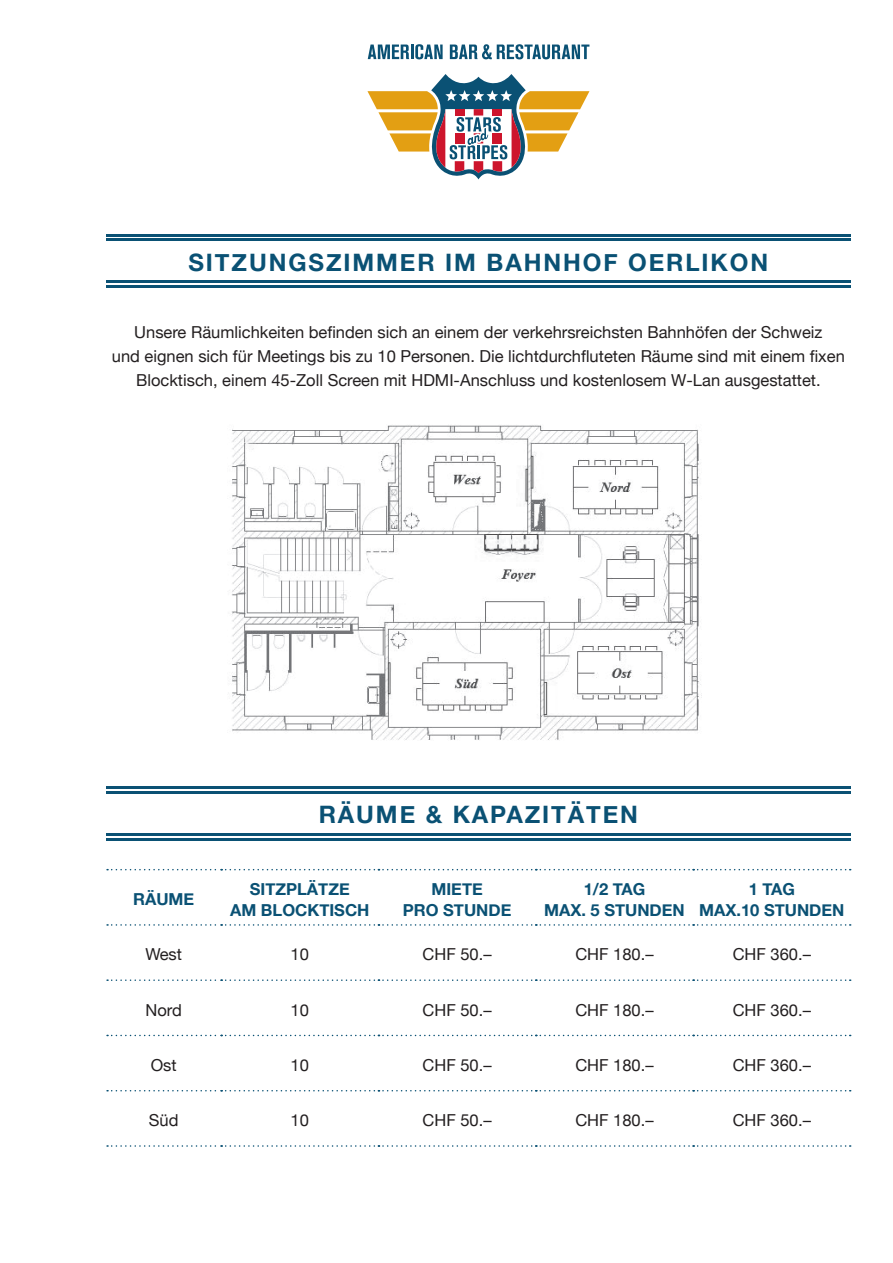
<style>
.page{position:relative;width:893px;height:1263px;background:#fff}
.page>*{position:absolute;margin:0;border:0;box-sizing:border-box;transform-origin:0 0}
.t1{font:700 24px "Helvetica Neue";letter-spacing:.08em;color:#0a5174}
.t2{font:16.5px/24px "Helvetica Neue";color:#231f20;text-align:center}
.t3{font:700 16.5px/21px "Helvetica Neue";color:#0a5174;text-align:center}
</style>
<div class="page">
<svg style="left:107px;top:869px;width:744px;height:1px"></svg>
<svg style="left:107px;top:924px;width:744px;height:2px"></svg>
<svg style="left:107px;top:979px;width:744px;height:2px"></svg>
<svg style="left:107px;top:1035px;width:744px;height:1px"></svg>
<svg style="left:107px;top:1090px;width:744px;height:1px"></svg>
<svg style="left:107px;top:1145px;width:744px;height:2px"></svg>
<hr style="left:106px;top:234px;width:744px;height:2px;background:#0a5174">
<hr style="left:106px;top:239px;width:744px;height:2px;background:#0a5174">
<hr style="left:106px;top:787px;width:744px;height:2px;background:#0a5174">
<hr style="left:106px;top:791px;width:744px;height:3px;background:#0a5174">
<hr style="left:106px;top:281px;width:744px;height:2px;background:#0a5174">
<hr style="left:106px;top:285px;width:744px;height:3px;background:#0a5174">
<hr style="left:106px;top:833px;width:744px;height:3px;background:#0a5174">
<hr style="left:106px;top:838px;width:744px;height:2px;background:#0a5174">
<img style="left:231px;top:425px;width:471px;height:315px">
<svg style="left:368px;top:44px;width:75px;height:15px"></svg>
<svg style="left:450px;top:44px;width:139px;height:16px"></svg>
<svg style="left:367px;top:74px;width:223px;height:106px"></svg>
<p class="t1" style="left:188px;top:244px;width:581px">SITZUNGSZIMMER IM BAHNHOF OERLIKON</p>
<p class="t2" style="left:112px;top:321px;width:734px">Unsere Räumlichkeiten befinden sich an einem der verkehrsreichsten Bahnhöfen der Schweiz<br>und eignen sich für Meetings bis zu 10 Personen. Die lichtdurchfluteten Räume sind mit einem fixen<br>Blocktisch, einem 45-Zoll Screen mit HDMI-Anschluss und kostenlosem W-Lan ausgestattet.</p>
<p class="t1" style="left:319px;top:795px;width:321px">RÄUME &amp; KAPAZITÄTEN</p>
<p class="t3" style="left:133px;top:889px;width:63px">RÄUME</p>
<p class="t3" style="left:230px;top:879px;width:141px">SITZPLÄTZE<br>AM BLOCKTISCH</p>
<p class="t3" style="left:403px;top:879px;width:110px">MIETE<br>PRO STUNDE</p>
<p class="t3" style="left:584px;top:879px;width:63px">1/2 TAG</p>
<p class="t3" style="left:544px;top:900px;width:142px">MAX. 5 STUNDEN</p>
<p class="t3" style="left:699px;top:879px;width:147px">1 TAG<br>MAX.10 STUNDEN</p>
<p class="t2" style="left:145px;top:943px;width:38px">West</p>
<p class="t2" style="left:291px;top:943px;width:20px">10</p>
<p class="t2" style="left:423px;top:943px;width:71px">CHF 50.–</p>
<p class="t2" style="left:575px;top:943px;width:80px">CHF 180.–</p>
<p class="t2" style="left:733px;top:943px;width:80px">CHF 360.–</p>
<p class="t2" style="left:146px;top:999px;width:38px">Nord</p>
<p class="t2" style="left:291px;top:999px;width:20px">10</p>
<p class="t2" style="left:423px;top:999px;width:71px">CHF 50.–</p>
<p class="t2" style="left:575px;top:999px;width:80px">CHF 180.–</p>
<p class="t2" style="left:733px;top:999px;width:80px">CHF 360.–</p>
<p class="t2" style="left:151px;top:1054px;width:27px">Ost</p>
<p class="t2" style="left:291px;top:1054px;width:20px">10</p>
<p class="t2" style="left:423px;top:1054px;width:71px">CHF 50.–</p>
<p class="t2" style="left:575px;top:1054px;width:80px">CHF 180.–</p>
<p class="t2" style="left:733px;top:1054px;width:80px">CHF 360.–</p>
<p class="t2" style="left:149px;top:1109px;width:31px">Süd</p>
<p class="t2" style="left:291px;top:1109px;width:20px">10</p>
<p class="t2" style="left:423px;top:1109px;width:71px">CHF 50.–</p>
<p class="t2" style="left:575px;top:1109px;width:80px">CHF 180.–</p>
<p class="t2" style="left:733px;top:1109px;width:80px">CHF 360.–</p>
</div>
